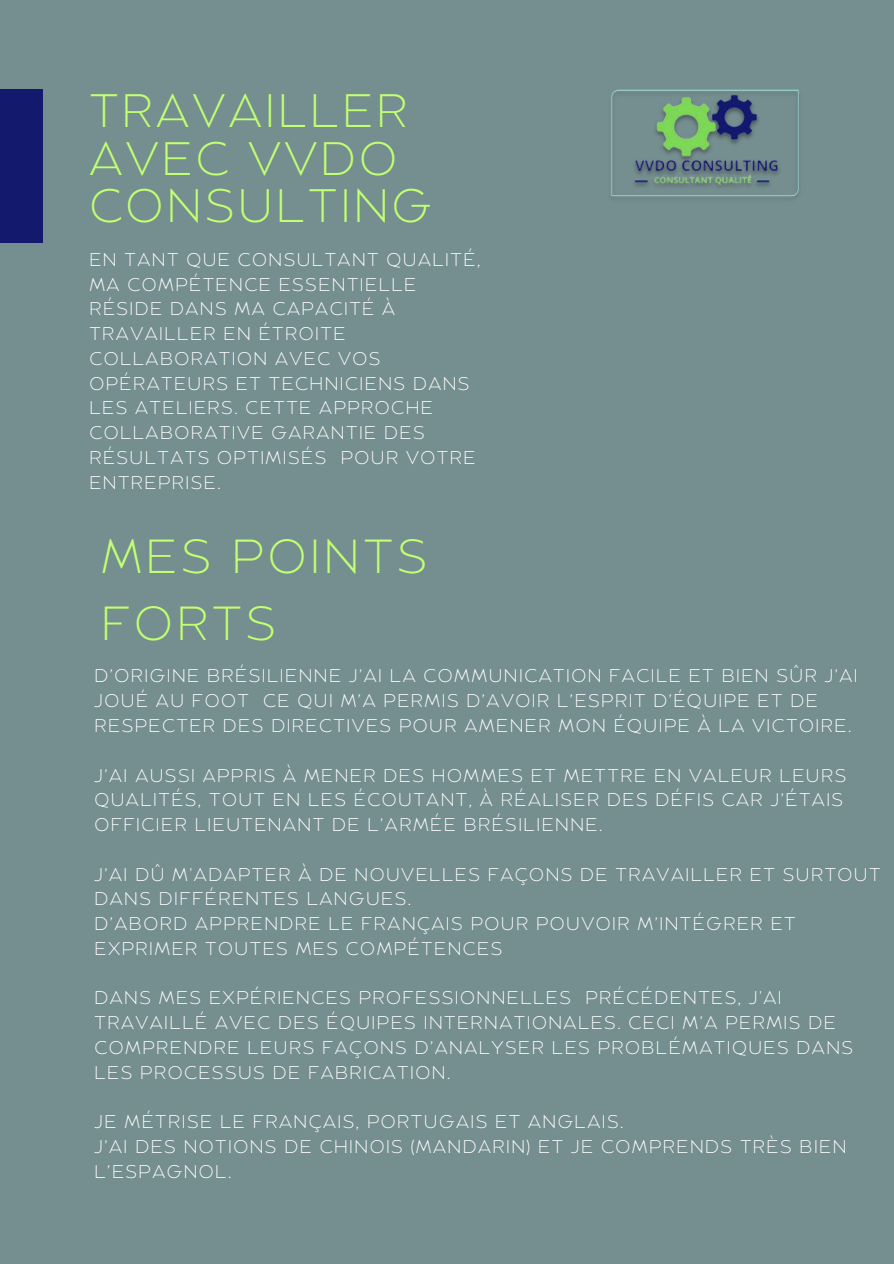
<style>
.page{position:relative;width:894px;height:1264px;background:#fff}
.page>*{position:absolute;margin:0;border:0;box-sizing:border-box;transform-origin:0 0}
.t1{font:200 47.85px/66.3px "Balgin";letter-spacing:.08em;color:#c1ff72}
.t2{font:200 46.8px/47.2px "Balgin";letter-spacing:.07em;color:#c1ff72}
.t3{font:200 18.3px/24.8px "Balgin";letter-spacing:.08em;color:#fff}
</style>
<div class="page">
<div style="left:0;top:0;width:893px;height:1263px;background:#758e8f"></div>
<div style="left:0;top:89px;width:43px;height:154px;background:#13196d"></div>
<img style="left:611px;top:89px;width:188px;height:107px">
<h2 class="t2" style="left:89px;top:87px;width:343px">TRAVAILLER<br>AVEC VVDO<br>CONSULTING</h2>
<p class="t3" style="left:89px;top:247px;width:392px">EN TANT QUE CONSULTANT QUALITÉ,<br>MA COMPÉTENCE ESSENTIELLE<br>RÉSIDE DANS MA CAPACITÉ À<br>TRAVAILLER EN ÉTROITE<br>COLLABORATION AVEC VOS<br>OPÉRATEURS ET TECHNICIENS DANS<br>LES ATELIERS. CETTE APPROCHE<br>COLLABORATIVE GARANTIE DES<br>RÉSULTATS OPTIMISÉS POUR VOTRE<br>ENTREPRISE.</p>
<h1 class="t1" style="left:101px;top:522px;width:327px">MES POINTS<br>FORTS</h1>
<p class="t3" style="left:94px;top:663px;width:764px">D’ORIGINE BRÉSILIENNE J’AI LA COMMUNICATION FACILE ET BIEN SÛR J’AI<br>JOUÉ AU FOOT CE QUI M’A PERMIS D’AVOIR L’ESPRIT D’ÉQUIPE ET DE<br>RESPECTER DES DIRECTIVES POUR AMENER MON ÉQUIPE À LA VICTOIRE.</p>
<p class="t3" style="left:94px;top:762px;width:753px">J’AI AUSSI APPRIS À MENER DES HOMMES ET METTRE EN VALEUR LEURS<br>QUALITÉS, TOUT EN LES ÉCOUTANT, À RÉALISER DES DÉFIS CAR J’ÉTAIS<br>OFFICIER LIEUTENANT DE L’ARMÉE BRÉSILIENNE.</p>
<p class="t3" style="left:94px;top:861px;width:787px">J’AI DÛ M'ADAPTER À DE NOUVELLES FAÇONS DE TRAVAILLER ET SURTOUT DANS DIFFÉRENTES LANGUES.<br>D’ABORD APPRENDRE LE FRANÇAIS POUR POUVOIR M’INTÉGRER ET EXPRIMER TOUTES MES COMPÉTENCES</p>
<p class="t3" style="left:94px;top:985px;width:759px">DANS MES EXPÉRIENCES PROFESSIONNELLES PRÉCÉDENTES, J'AI TRAVAILLÉ AVEC DES ÉQUIPES INTERNATIONALES. CECI M’A PERMIS DE COMPRENDRE LEURS FAÇONS D’ANALYSER LES PROBLÉMATIQUES DANS LES PROCESSUS DE FABRICATION.</p>
<p class="t3" style="left:94px;top:1109px;width:753px">JE MÉTRISE LE FRANÇAIS, PORTUGAIS ET ANGLAIS.<br>J’AI DES NOTIONS DE CHINOIS (MANDARIN) ET JE COMPRENDS TRÈS BIEN<br>L’ESPAGNOL.</p>
</div>
